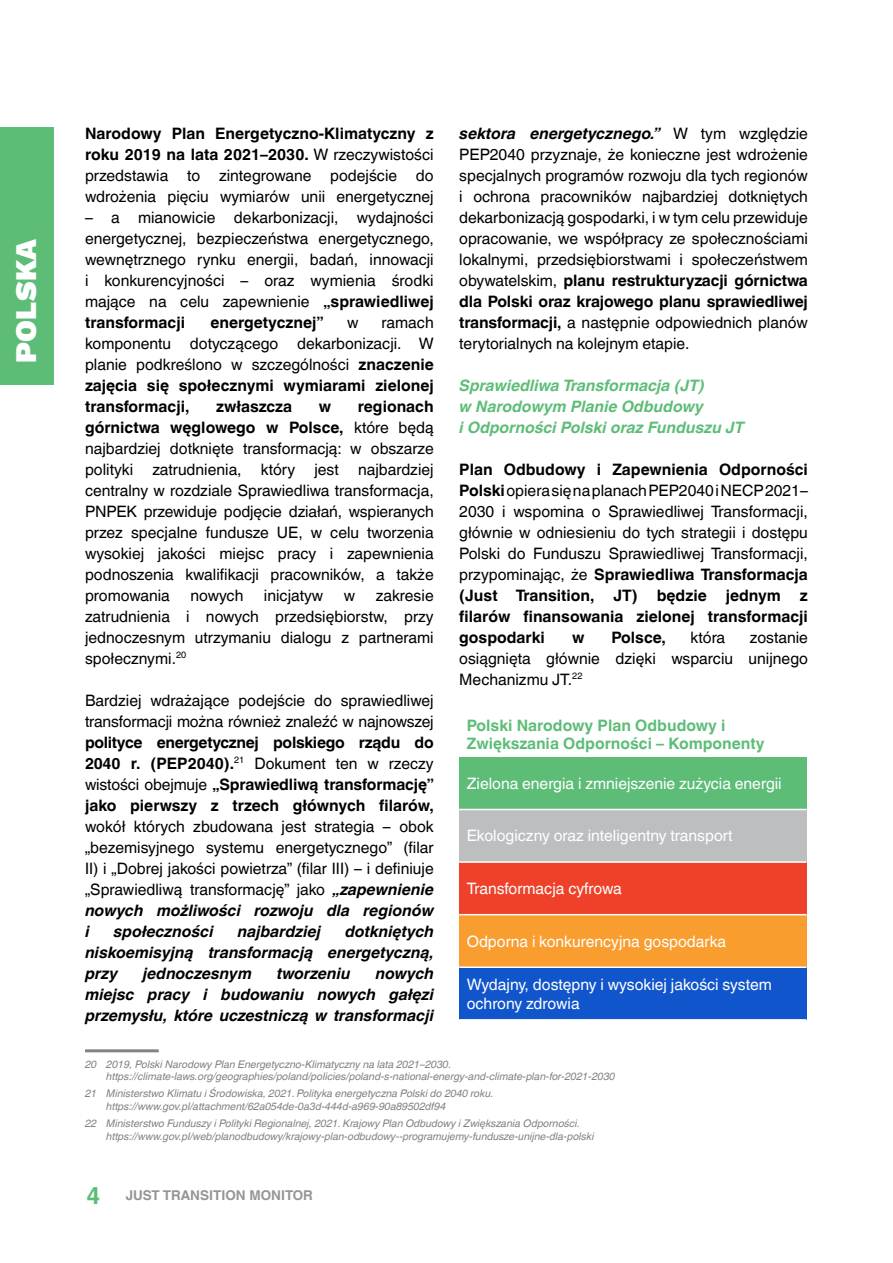
<style>
.page{position:relative;width:893px;height:1263px;background:#fff}
.page>*{position:absolute;margin:0;border:0;box-sizing:border-box;transform-origin:0 0}
.t1{font:900 30px "Work Sans";letter-spacing:.01em;color:#fff}
.t2{font:15.75px/21px "Helvetica World";color:#000;text-align:justify}
.t3{font:700 15.75px/21px "Helvetica World";color:#000;text-align:justify}
.t4{font:15.75px/18.9px "Helvetica World";color:#fff}
.t5{font:italic 700 15.75px/21px "Helvetica World";color:#000;text-align:justify}
.t6{font:italic 700 15.75px/21px "Helvetica World";color:#5dbd77}
.t7{font:700 15.75px/18.9px "Helvetica World";color:#5dbd77}
.t8{font:700 13.5px "Helvetica World";color:#939598}
.t9{font:italic 10.5px/12.6px "Helvetica World";color:#808285}
.s1{font-weight:700}
.s2{font-weight:700;font-style:italic}
.s3{font-weight:400}
.s4{font-size:24px;color:#5dbd77}
</style>
<div class="page">
<hr style="left:85px;top:1049px;width:74px;height:3px;background:#808285">
<div style="left:459px;top:757px;width:347px;height:52px;background:#5dbd77"></div>
<div style="left:459px;top:809px;width:347px;height:53px;background:#bcbec0"></div>
<div style="left:459px;top:862px;width:347px;height:53px;background:#ef4129"></div>
<div style="left:459px;top:915px;width:347px;height:52px;background:#f99d2f"></div>
<div style="left:459px;top:967px;width:347px;height:53px;background:#15c"></div>
<hr style="left:459px;top:809px;width:347px;height:1px;background:#fff">
<hr style="left:459px;top:861px;width:347px;height:2px;background:#fff">
<hr style="left:459px;top:914px;width:347px;height:1px;background:#fff">
<hr style="left:459px;top:966px;width:347px;height:2px;background:#fff">
<hr style="left:459px;top:1019px;width:347px;height:1px;background:#fff">
<div style="left:0;top:127px;width:53px;height:258px;background:#5dbd77"></div>
<h1 class="t1" style="left:3px;top:363px;width:126px;rotate:-90deg">POLSKA</h1>
<p class="t2" style="left:85px;top:123px;width:350px"><span class="s1">Narodowy Plan Energetyczno-Klimatyczny z roku 2019 na lata 2021–2030.</span> W rzeczywistości przedstawia to zintegrowane podejście do wdrożenia pięciu wymiarów unii energetycznej</p>
<p class="t2" style="left:85px;top:207px;width:350px">– a mianowicie dekarbonizacji, wydajności energetycznej, bezpieczeństwa energetycznego, wewnętrznego rynku energii, badań, innowacji i konkurencyjności – oraz wymienia środki mające na celu zapewnienie <span class="s1">„sprawiedliwej transformacji</span></p>
<p class="t2" style="left:459px;top:123px;width:350px"><span class="s2">sektora energetycznego.”</span> W tym względzie PEP2040 przyznaje, że konieczne jest wdrożenie specjalnych programów rozwoju dla tych regionów i ochrona pracowników najbardziej dotkniętych dekarbonizacją gospodarki, i w tym celu przewiduje opracowanie, we współpracy ze społecznościami lokalnymi, przedsiębiorstwami i społeczeństwem obywatelskim, <span class="s1">planu restrukturyzacji górnictwa dla Polski oraz krajowego planu sprawiedliwej transformacji,</span> a następnie odpowiednich planów terytorialnych na kolejnym etapie.</p>
<p class="t6" style="left:459px;top:375px;width:286px">Sprawiedliwa Transformacja (JT)<br>w Narodowym Planie Odbudowy<br>i Odporności Polski oraz Funduszu JT</p>
<p class="t2" style="left:459px;top:459px;width:350px"><span class="s1">Plan Odbudowy i Zapewnienia Odporności Polski</span> opiera się na planach PEP2040 i NECP 2021– 2030 i wspomina o Sprawiedliwej Transformacji, głównie w odniesieniu do tych strategii i dostępu Polski do Funduszu Sprawiedliwej Transformacji, przypominając, że <span class="s1">Sprawiedliwa Transformacja (Just Transition, JT) będzie jednym z filarów finansowania zielonej transformacji gospodarki</span></p>
<p class="t2" style="left:85px;top:312px;width:350px;text-indent:297px">ramach komponentu dotyczącego dekarbonizacji. W planie podkreślono w szczególności <span class="s1">znaczenie zajęcia się społecznymi wymiarami zielonej transformacji,</span></p>
<p class="t3" style="left:210px;top:312px;width:115px">energetycznej”</p>
<p class="t2" style="left:347px;top:312px;width:13px">w</p>
<p class="t2" style="left:85px;top:396px;width:350px;text-indent:273px"><span class="s1">regionach górnictwa węglowego w Polsce,</span> które będą najbardziej dotknięte transformacją: w obszarze polityki zatrudnienia, który jest najbardziej centralny w rozdziale Sprawiedliwa transformacja, PNPEK przewiduje podjęcie działań, wspieranych przez specjalne fundusze UE, w celu tworzenia wysokiej jakości miejsc pracy i zapewnienia podnoszenia kwalifikacji pracowników, a także promowania</p>
<p class="t3" style="left:216px;top:396px;width:77px">zwłaszcza</p>
<p class="t3" style="left:319px;top:396px;width:14px">w</p>
<p class="t2" style="left:85px;top:585px;width:350px;text-indent:291px">zakresie zatrudnienia i nowych przedsiębiorstw, przy jednoczesnym utrzymaniu dialogu z partnerami społecznymi.<sup>20</sup></p>
<p class="t2" style="left:85px;top:690px;width:350px">Bardziej wdrażające podejście do sprawiedliwej transformacji można również znaleźć w najnowszej</p>
<p class="t3" style="left:85px;top:732px;width:351px">polityce energetycznej polskiego rządu do 2040 r. (PEP2040).<sup>21</sup> <span class="s3">Dokument ten w rzeczy wistości obejmuje</span> „Sprawiedliwą transformację” jako pierwszy z trzech głównych filarów,</p>
<p class="t2" style="left:85px;top:816px;width:350px">wokół których zbudowana jest strategia – obok „bezemisyjnego systemu energetycznego” (filar II) i „Dobrej jakości powietrza” (filar III) – i definiuje „Sprawiedliwą transformację” jako <span class="s2">„zapewnienie nowych możliwości rozwoju dla regionów i</span></p>
<p class="t2" style="left:190px;top:585px;width:54px">nowych</p>
<p class="t2" style="left:264px;top:585px;width:61px">inicjatyw</p>
<p class="t2" style="left:344px;top:585px;width:13px">w</p>
<p class="t3" style="left:572px;top:627px;width:14px">w</p>
<p class="t3" style="left:611px;top:627px;width:56px">Polsce,</p>
<p class="t2" style="left:691px;top:627px;width:36px">która</p>
<p class="t2" style="left:459px;top:627px;width:350px;text-indent:291px">zostanie osiągnięta głównie dzięki wsparciu unijnego Mechanizmu JT.<sup>22</sup></p>
<p class="t7" style="left:467px;top:716px;width:299px">Polski Narodowy Plan Odbudowy i<br>Zwiększania Odporności – Komponenty</p>
<p class="t4" style="left:467px;top:774px;width:316px">Zielona energia i zmniejszenie zużycia energii</p>
<p class="t4" style="left:467px;top:826px;width:267px">Ekologiczny oraz inteligentny transport</p>
<p class="t4" style="left:467px;top:879px;width:157px">Transformacja cyfrowa</p>
<p class="t4" style="left:467px;top:932px;width:261px">Odporna i konkurencyjna gospodarka</p>
<p class="t4" style="left:467px;top:975px;width:307px">Wydajny, dostępny i wysokiej jakości system ochrony zdrowia</p>
<p class="t5" style="left:114px;top:921px;width:101px">społeczności</p>
<p class="t5" style="left:238px;top:921px;width:85px">najbardziej</p>
<p class="t5" style="left:85px;top:921px;width:350px;text-indent:260px">dotkniętych niskoemisyjną transformacją energetyczną, przy</p>
<p class="t5" style="left:143px;top:963px;width:110px">jednoczesnym</p>
<p class="t5" style="left:277px;top:963px;width:75px">tworzeniu</p>
<p class="t5" style="left:85px;top:963px;width:350px;text-indent:290px">nowych miejsc pracy i budowaniu nowych gałęzi przemysłu, które uczestniczą w transformacji</p>
<p class="t9" style="left:106px;top:1058px;width:510px;text-indent:-21px">20 2019, Polski Narodowy Plan Energetyczno-Klimatyczny na lata 2021–2030. https://climate-laws.org/geographies/poland/policies/poland-s-national-energy-and-climate-plan-for-2021-2030</p>
<p class="t9" style="left:106px;top:1087px;width:389px;text-indent:-21px">21 Ministerstwo Klimatu i Środowiska, 2021. Polityka energetyczna Polski do 2040 roku. https://www.gov.pl/attachment/62a054de-0a3d-444d-a969-90a89502df94</p>
<p class="t9" style="left:106px;top:1117px;width:489px;text-indent:-21px">22 Ministerstwo Funduszy i Polityki Regionalnej, 2021. Krajowy Plan Odbudowy i Zwiększania Odporności. https://www.gov.pl/web/planodbudowy/krajowy-plan-odbudowy--programujemy-fundusze-unijne-dla-polski</p>
<p class="t8" style="left:86px;top:1187px;width:228px"><span class="s4">4</span> JUST TRANSITION MONITOR</p>
</div>
